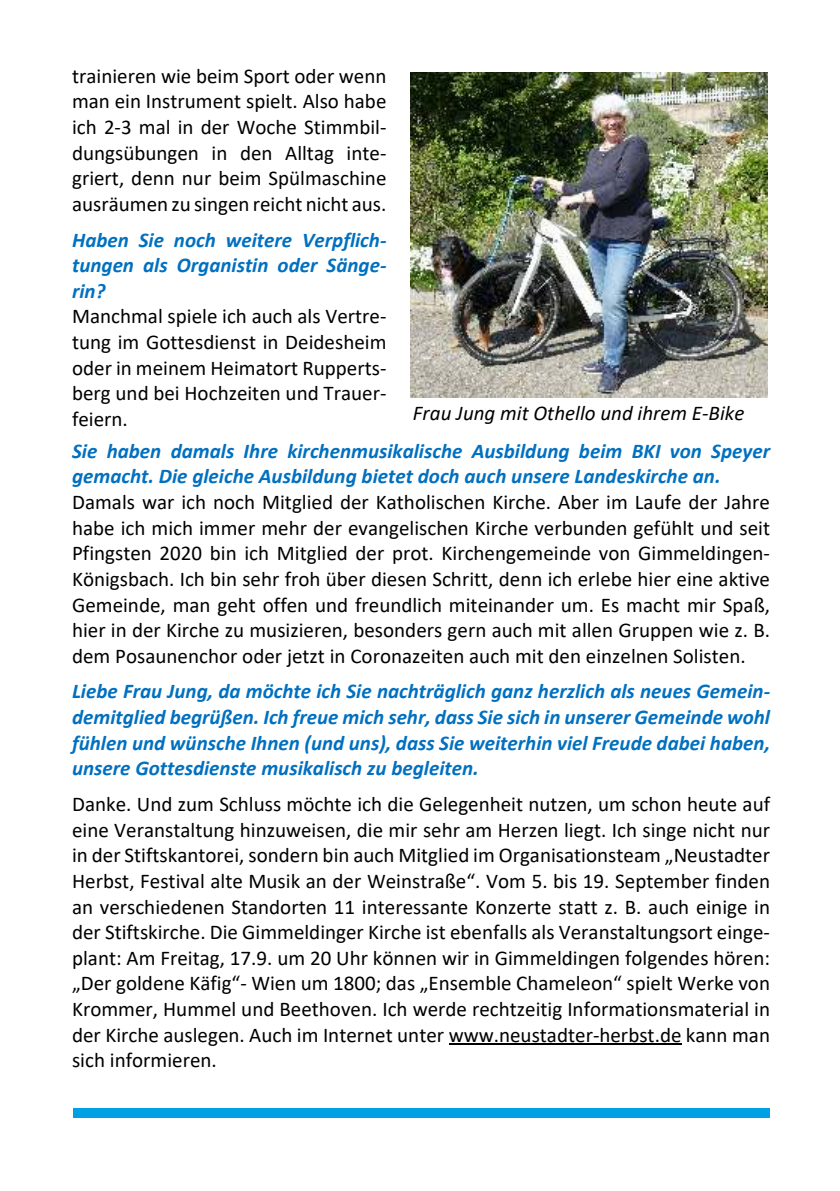
<style>
.page{position:relative;width:840px;height:1191px;background:#fff}
.page>*{position:absolute;margin:0;border:0;box-sizing:border-box;transform-origin:0 0}
.t1{font:21px/25.6px "Calibri";color:#000;text-align:justify}
.t2{font:italic 700 21px/25.6px "Calibri";color:#0070c0;text-align:justify}
.t3{font:italic 21px "Calibri";color:#000}
</style>
<div class="page">
<hr style="left:448px;top:1043px;width:233px;height:1px;background:#000">
<img style="left:411px;top:72px;width:356px;height:326px">
<div style="left:73px;top:1109px;width:695px;height:9px;background:#00a0e4"></div>
<p class="t1" style="left:72px;top:65px;width:316px">trainieren wie beim Sport oder wenn man ein Instrument spielt. Also habe ich 2-3 mal in der Woche Stimmbil&shy;dungsübungen in den Alltag inte&shy;griert, denn nur beim Spülmaschine ausräumen zu singen reicht nicht aus.</p>
<p class="t2" style="left:72px;top:228px;width:316px">Haben Sie noch weitere Verpflich&shy;tungen als Organistin oder Sänge&shy;rin?</p>
<p class="t1" style="left:72px;top:305px;width:316px">Manchmal spiele ich auch als Vertre&shy;tung im Gottesdienst in Deidesheim oder in meinem Heimatort Rupperts&shy;berg und bei Hochzeiten und Trauer&shy;feiern.</p>
<p class="t3" style="left:413px;top:405px;width:333px">Frau Jung mit Othello und ihrem E-Bike</p>
<p class="t2" style="left:72px;top:440px;width:699px">Sie haben damals Ihre kirchenmusikalische Ausbildung beim BKI von Speyer gemacht. Die gleiche Ausbildung bietet doch auch unsere Landeskirche an.</p>
<p class="t1" style="left:72px;top:491px;width:699px">Damals war ich noch Mitglied der Katholischen Kirche. Aber im Laufe der Jahre habe ich mich immer mehr der evangelischen Kirche verbunden gefühlt und seit Pfingsten 2020 bin ich Mitglied der prot. Kirchengemeinde von Gimmeldingen-Königsbach. Ich bin sehr froh über diesen Schritt, denn ich erlebe hier eine aktive Gemeinde, man geht offen und freundlich miteinander um. Es macht mir Spaß, hier in der Kirche zu musizieren, besonders gern auch mit allen Gruppen wie z. B. dem Posaunenchor oder jetzt in Coronazeiten auch mit den einzelnen Solisten.</p>
<p class="t2" style="left:72px;top:680px;width:699px">Liebe Frau Jung, da möchte ich Sie nachträglich ganz herzlich als neues Gemein&shy;demitglied begrüßen. Ich freue mich sehr, dass Sie sich in unserer Gemeinde wohl fühlen und wünsche Ihnen (und uns), dass Sie weiterhin viel Freude dabei haben, unsere Gottesdienste musikalisch zu begleiten.</p>
<p class="t1" style="left:72px;top:793px;width:699px">Danke. Und zum Schluss möchte ich die Gelegenheit nutzen, um schon heute auf eine Veranstaltung hinzuweisen, die mir sehr am Herzen liegt. Ich singe nicht nur in der Stiftskantorei, sondern bin auch Mitglied im Organisationsteam „Neustadter Herbst, Festival alte Musik an der Weinstraße“. Vom 5. bis 19. September finden an verschiedenen Standorten 11 interessante Konzerte statt z. B. auch einige in der Stiftskirche. Die Gimmeldinger Kirche ist ebenfalls als Veranstaltungsort einge&shy;plant: Am Freitag, 17.9. um 20 Uhr können wir in Gimmeldingen folgendes hören: „Der goldene Käfig“- Wien um 1800; das „Ensemble Chameleon“ spielt Werke von Krommer, Hummel und Beethoven. Ich werde rechtzeitig Informationsmaterial in der Kirche auslegen. Auch im Internet unter www.neustadter-herbst.de kann man sich informieren.</p>
</div>
